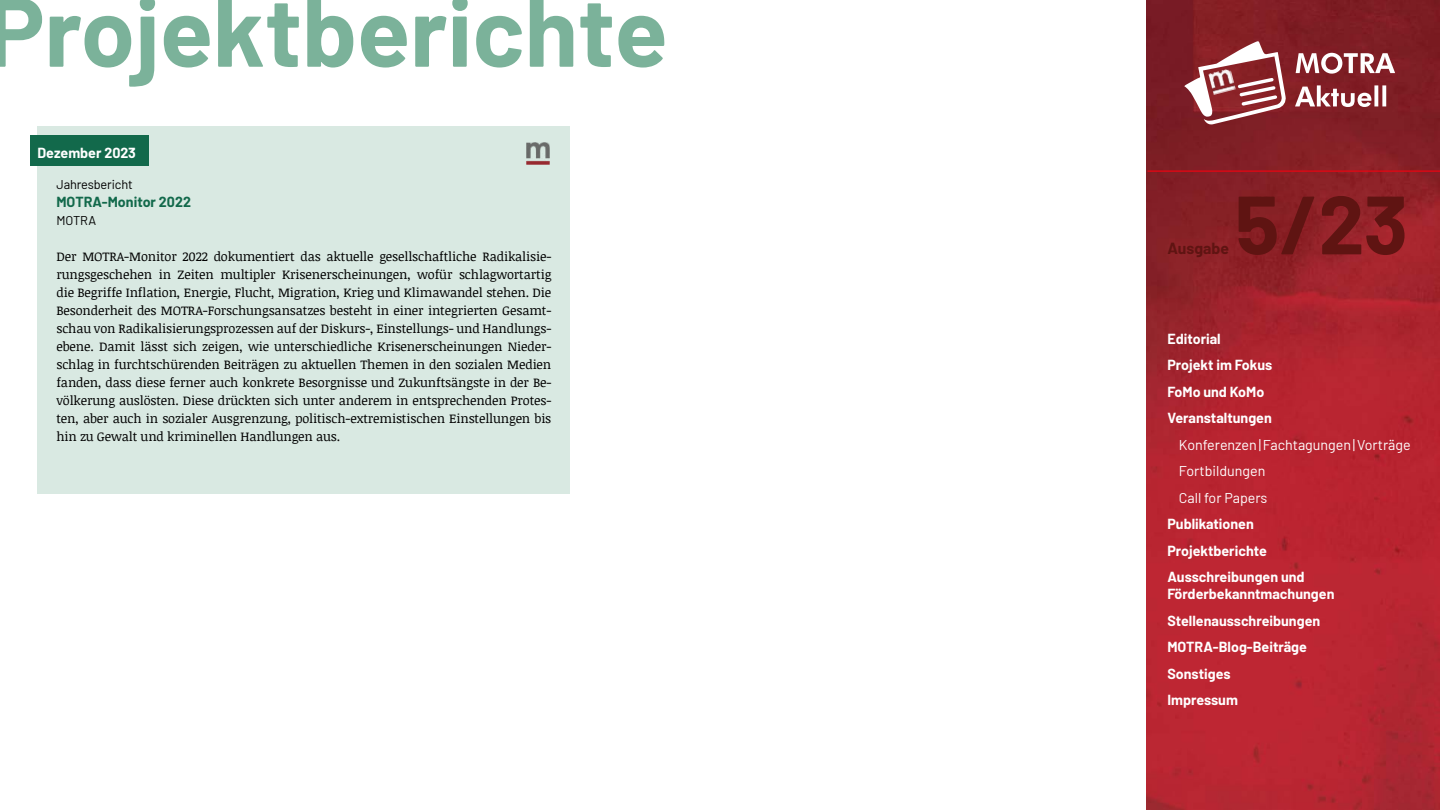
<style>
.page{position:relative;width:1440px;height:810px;background:#fff}
.page>*{position:absolute;margin:0;border:0;box-sizing:border-box;transform-origin:0 0}
.t1{font:700 97.5px "Barlow";color:#7bb29a}
.t2{font:700 82.5px "Barlow";color:#5f1412}
.t3{font:700 15.75px "Barlow";color:#5f1412}
.t4{font:700 14.25px/26.5px "Barlow";color:#fff}
.t5{font:14.25px/26.5px "Barlow";color:#fff}
.t6{font:700 14.25px "Barlow";color:#12694b}
.t7{font:12.75px/18px "Noticia Text";letter-spacing:-.01em;color:#000;text-align:justify}
.t8{font:12.75px "Barlow";letter-spacing:-.01em;color:#000}
</style>
<div class="page">
<img style="left:1147px;top:0;width:292px;height:809px">
<hr style="left:1148px;top:170px;width:292px;height:2px;background:#e30613">
<svg style="left:1295px;top:85px;width:91px;height:22px"></svg>
<svg style="left:1296px;top:53px;width:99px;height:21px"></svg>
<svg style="left:1184px;top:41px;width:102px;height:84px"></svg>
<img style="left:1208px;top:68px;width:28px;height:27px">
<div style="left:38px;top:126px;width:532px;height:368px;background:#d9e9e2"></div>
<div style="left:30px;top:135px;width:119px;height:31px;background:#12694b"></div>
<img style="left:527px;top:142px;width:23px;height:23px">
<h1 class="t1" style="left:-14px;top:-41px;width:683px">Projektberichte</h1>
<p class="t4" style="left:38px;top:138px;width:100px">Dezember 2023</p>
<p class="t8" style="left:56px;top:175px;width:78px">Jahresbericht</p>
<p class="t6" style="left:56px;top:191px;width:136px">MOTRA-Monitor 2022</p>
<p class="t8" style="left:56px;top:211px;width:41px">MOTRA</p>
<p class="t7" style="left:56px;top:247px;width:497px">Der MOTRA-Monitor 2022 dokumentiert das aktuelle gesellschaftliche Radikalisie&shy;rungsgeschehen in Zeiten multipler Krisenerscheinungen, wofür schlagwortartig die Begriffe Inflation, Energie, Flucht, Migration, Krieg und Klimawandel stehen. Die Besonderheit des MOTRA-Forschungsansatzes besteht in einer integrierten Gesamt&shy;schau von Radikalisierungsprozessen auf der Diskurs-, Einstellungs- und Handlungs&shy;ebene. Damit lässt sich zeigen, wie unterschiedliche Krisenerscheinungen Nieder&shy;schlag in furchtschürenden Beiträgen zu aktuellen Themen in den sozialen Medien fanden, dass diese ferner auch konkrete Besorgnisse und Zukunftsängste in der Be&shy;völkerung auslösten. Diese drückten sich unter anderem in entsprechenden Protes&shy;ten, aber auch in sozialer Ausgrenzung, politisch-extremistischen Einstellungen bis hin zu Gewalt und kriminellen Handlungen aus.</p>
<p class="t3" style="left:1167px;top:237px;width:63px">Ausgabe</p>
<h2 class="t2" style="left:1235px;top:164px;width:175px">5/23</h2>
<p class="t4" style="left:1167px;top:324px;width:106px">Editorial<br>Projekt im Fokus<br>FoMo und KoMo<br>Veranstaltungen</p>
<p class="t5" style="left:1179px;top:430px;width:233px">Konferenzen|Fachtagungen|Vorträge<br>Fortbildungen<br>Call for Papers</p>
<p class="t4" style="left:1167px;top:510px;width:139px">Publikationen<br>Projektberichte<br>Ausschreibungen und</p>
<p class="t4" style="left:1167px;top:580px;width:169px">Förderbekanntmachungen<br>Stellenausschreibungen<br>MOTRA-Blog-Beiträge<br>Sonstiges<br>Impressum</p>
</div>
